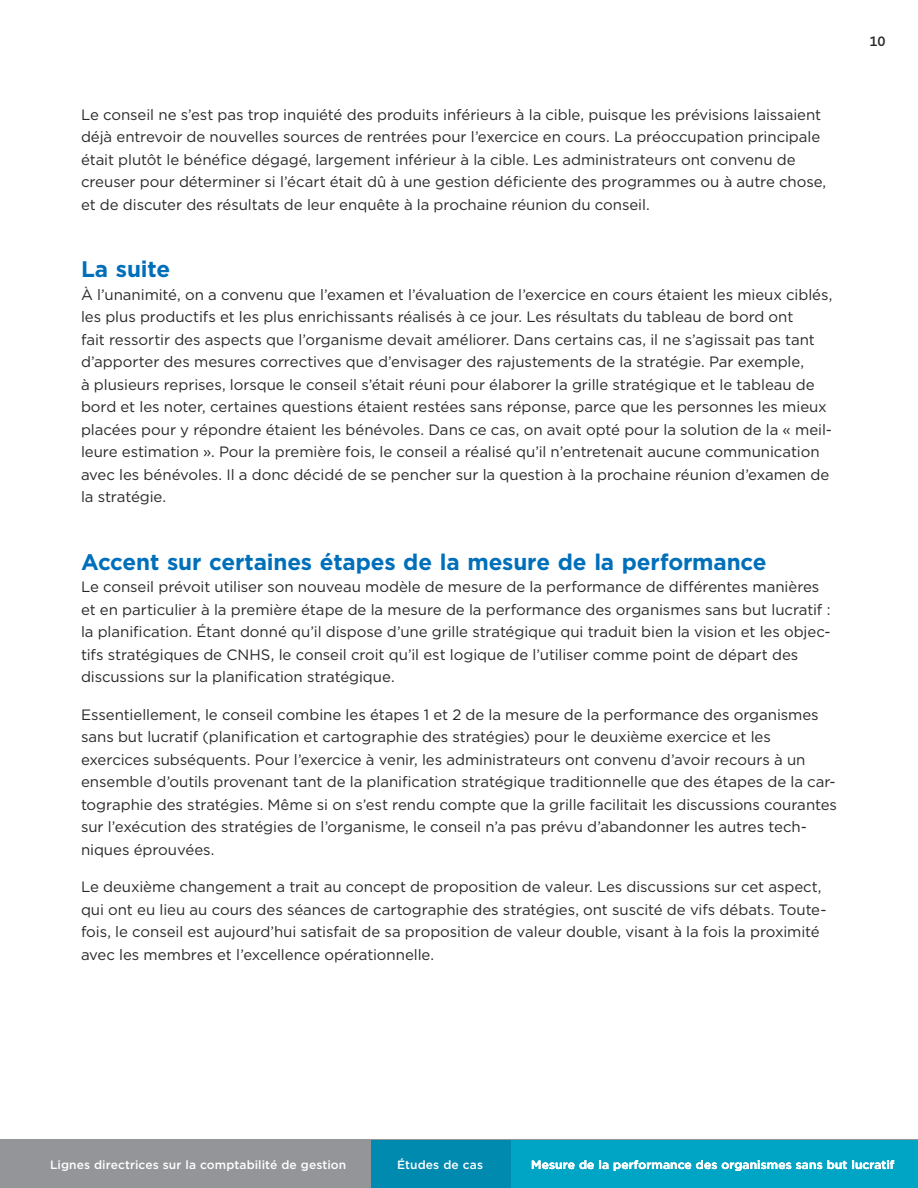
<style>
.page{position:relative;width:918px;height:1188px;background:#fff}
.page>*{position:absolute;margin:0;border:0;box-sizing:border-box;transform-origin:0 0}
.t1{font:700 22.5px "Gotham";letter-spacing:-.01em;color:#006fba}
.t2{font:15px/22.5px "Gotham";letter-spacing:-.005em;color:#292829}
.t3{font:500 13.5px "Gotham";color:#292829}
.t4{font:500 12px "Gotham";letter-spacing:.005em;color:#fff}
</style>
<div class="page">
<div style="left:0;top:1140px;width:918px;height:48px;background:#939598"></div>
<div style="left:371px;top:1140px;width:547px;height:48px;background:#008ab0"></div>
<div style="left:511px;top:1140px;width:407px;height:48px;background:#00a4c4"></div>
<p class="t2" style="left:81px;top:103px;width:747px">Le conseil ne s’est pas trop inquiété des produits inférieurs à la cible, puisque les prévisions laissaient déjà entrevoir de nouvelles sources de rentrées pour l’exercice en cours. La préoccupation principale était plutôt le bénéfice dégagé, largement inférieur à la cible. Les administrateurs ont convenu de creuser pour déterminer si l’écart était dû à une gestion déficiente des programmes ou à autre chose, et de discuter des résultats de leur enquête à la prochaine réunion du conseil.</p>
<h3 class="t1" style="left:81px;top:255px;width:91px">La suite</h3>
<p class="t2" style="left:81px;top:283px;width:753px">À l’unanimité, on a convenu que l’examen et l’évaluation de l’exercice en cours étaient les mieux ciblés, les plus productifs et les plus enrichissants réalisés à ce jour. Les résultats du tableau de bord ont<br>fait ressortir des aspects que l’organisme devait améliorer. Dans certains cas, il ne s’agissait pas tant d’apporter des mesures correctives que d’envisager des rajustements de la stratégie. Par exemple,<br>à plusieurs reprises, lorsque le conseil s’était réuni pour élaborer la grille stratégique et le tableau de bord et les noter, certaines questions étaient restées sans réponse, parce que les personnes les mieux placées pour y répondre étaient les bénévoles. Dans ce cas, on avait opté pour la solution de la « meil&shy;leure estimation ». Pour la première fois, le conseil a réalisé qu’il n’entretenait aucune communication avec les bénévoles. Il a donc décidé de se pencher sur la question à la prochaine réunion d’examen de la stratégie.</p>
<h3 class="t1" style="left:81px;top:547px;width:687px">Accent sur certaines étapes de la mesure de la performance</h3>
<p class="t2" style="left:81px;top:576px;width:751px">Le conseil prévoit utiliser son nouveau modèle de mesure de la performance de différentes manières et en particulier à la première étape de la mesure de la performance des organismes sans but lucratif : la planification. Étant donné qu’il dispose d’une grille stratégique qui traduit bien la vision et les objec&shy;tifs stratégiques de CNHS, le conseil croit qu’il est logique de l’utiliser comme point de départ des discussions sur la planification stratégique.</p>
<p class="t2" style="left:81px;top:703px;width:758px">Essentiellement, le conseil combine les étapes 1 et 2 de la mesure de la performance des organismes sans but lucratif (planification et cartographie des stratégies) pour le deuxième exercice et les exercices subséquents. Pour l’exercice à venir, les administrateurs ont convenu d’avoir recours à un ensemble d’outils provenant tant de la planification stratégique traditionnelle que des étapes de la car&shy;tographie des stratégies. Même si on s’est rendu compte que la grille facilitait les discussions courantes sur l’exécution des stratégies de l’organisme, le conseil n’a pas prévu d’abandonner les autres tech&shy;niques éprouvées.</p>
<p class="t2" style="left:81px;top:876px;width:747px">Le deuxième changement a trait au concept de proposition de valeur. Les discussions sur cet aspect, qui ont eu lieu au cours des séances de cartographie des stratégies, ont suscité de vifs débats. Toute&shy;fois, le conseil est aujourd’hui satisfait de sa proposition de valeur double, visant à la fois la proximité avec les membres et l’excellence opérationnelle.</p>
<p class="t3" style="left:869px;top:32px;width:18px">10</p>
<p class="t4" style="left:50px;top:1157px;width:298px">Lignes directrices sur la comptabilité de gestion</p>
<p class="t4" style="left:397px;top:1157px;width:87px">Études de cas</p>
<p class="t4" style="left:531px;top:1157px;width:365px">Mesure de la performance des organismes sans but lucratif</p>
</div>
